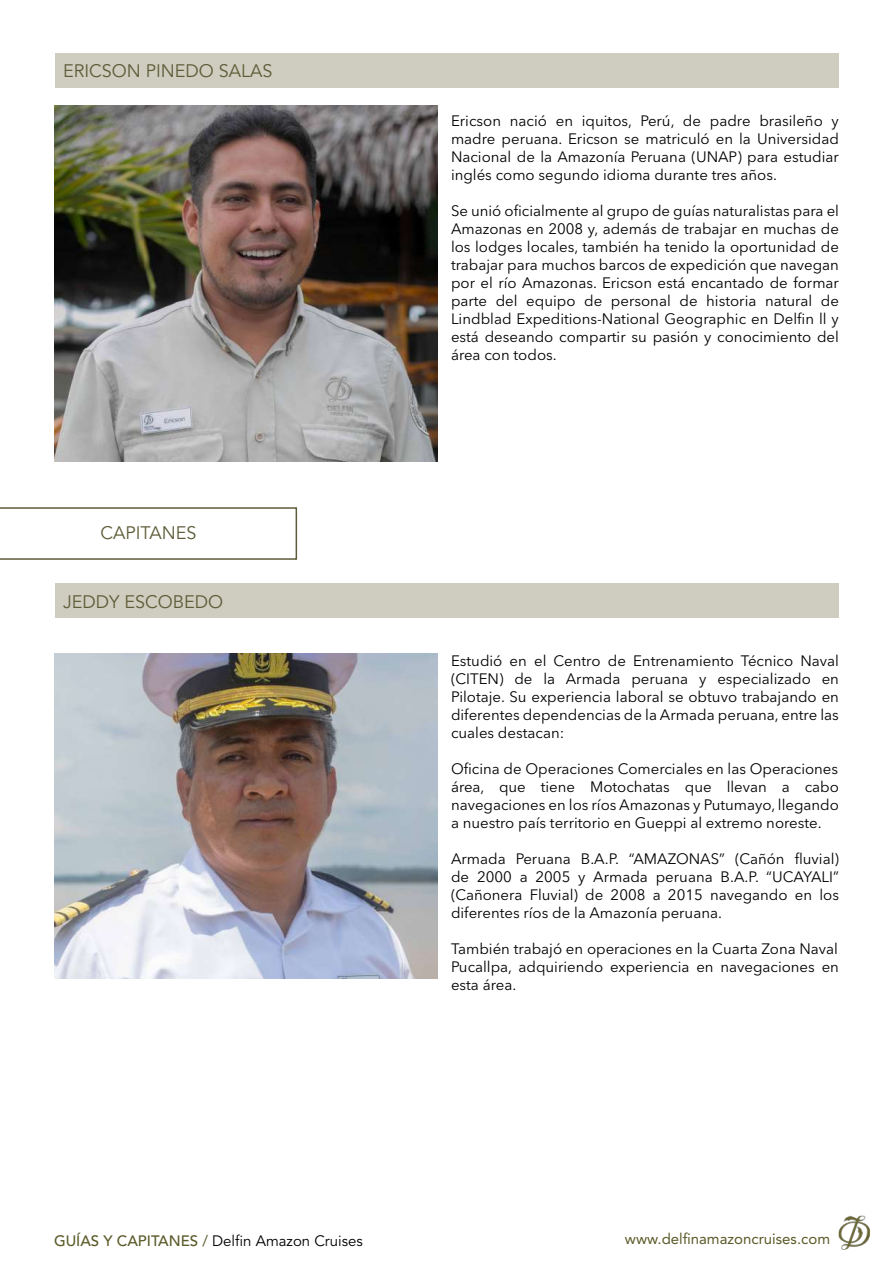
<style>
.page{position:relative;width:893px;height:1263px;background:#fff}
.page>*{position:absolute;margin:0;border:0;box-sizing:border-box;transform-origin:0 0}
.t1{font:18px "Avenir LT Std";color:#5e5c38}
.t2{font:15px/18px "Avenir Next LT Pro";color:#000;text-align:justify}
.t3{font:15px "Avenir LT Std";color:#000}
.t4{font:15px "Avenir LT Std";color:#5b5a29}
.s1{font-weight:500;color:#5b5a29}
.s2{color:#5b5a29}
</style>
<div class="page">
<img style="left:838px;top:1215px;width:33px;height:35px">
<div style="left:55px;top:53px;width:783px;height:35px;background:#cecdbf"></div>
<img style="left:54px;top:105px;width:383px;height:356px">
<div style="left:55px;top:583px;width:783px;height:35px;background:#cecdbf"></div>
<svg style="left:0;top:507px;width:297px;height:53px"></svg>
<img style="left:54px;top:653px;width:383px;height:326px">
<p class="t1" style="left:63px;top:61px;width:211px">ERICSON PINEDO SALAS</p>
<p class="t1" style="left:100px;top:522px;width:98px">CAPITANES</p>
<p class="t1" style="left:63px;top:591px;width:162px">JEDDY ESCOBEDO</p>
<p class="t2" style="left:451px;top:112px;width:389px">Ericson nació en iquitos, Perú, de padre brasileño y madre peruana. Ericson se matriculó en la Universidad Nacional de la Amazonía Peruana (UNAP) para estudiar inglés como segundo idioma durante tres años.</p>
<p class="t2" style="left:451px;top:202px;width:390px">Se unió oficialmente al grupo de guías naturalistas para el Amazonas en 2008 y, además de trabajar en muchas de los lodges locales, también ha tenido la oportunidad de trabajar para muchos barcos de expedición que navegan por el río Amazonas. Ericson está encantado de formar parte del equipo de personal de historia natural de Lindblad Expeditions-National Geographic en Delfin ll y está deseando compartir su pasión y conocimiento del área con todos.</p>
<p class="t2" style="left:451px;top:652px;width:389px">Estudió en el Centro de Entrenamiento Técnico Naval (CITEN) de la Armada peruana y especializado en Pilotaje. Su experiencia laboral se obtuvo trabajando en diferentes dependencias de la Armada peruana, entre las cuales destacan:</p>
<p class="t2" style="left:451px;top:760px;width:389px">Oficina de Operaciones Comerciales en las Operaciones área, que tiene Motochatas que llevan a cabo navegaciones en los ríos Amazonas y Putumayo, llegando a nuestro país territorio en Gueppi al extremo noreste.</p>
<p class="t2" style="left:451px;top:850px;width:389px">Armada Peruana B.A.P. “AMAZONAS” (Cañón fluvial) de 2000 a 2005 y Armada peruana B.A.P. “UCAYALI” (Cañonera Fluvial) de 2008 a 2015 navegando en los diferentes ríos de la Amazonía peruana.</p>
<p class="t2" style="left:451px;top:940px;width:389px">También trabajó en operaciones en la Cuarta Zona Naval Pucallpa, adquiriendo experiencia en navegaciones en esta área.</p>
<p class="t3" style="left:54px;top:1232px;width:310px"><span class="s1">GUÍAS Y CAPITANES</span> <span class="s2">/</span> Delfin Amazon Cruises</p>
<p class="t4" style="left:625px;top:1230px;width:207px">www.delfinamazoncruises.com</p>
</div>
